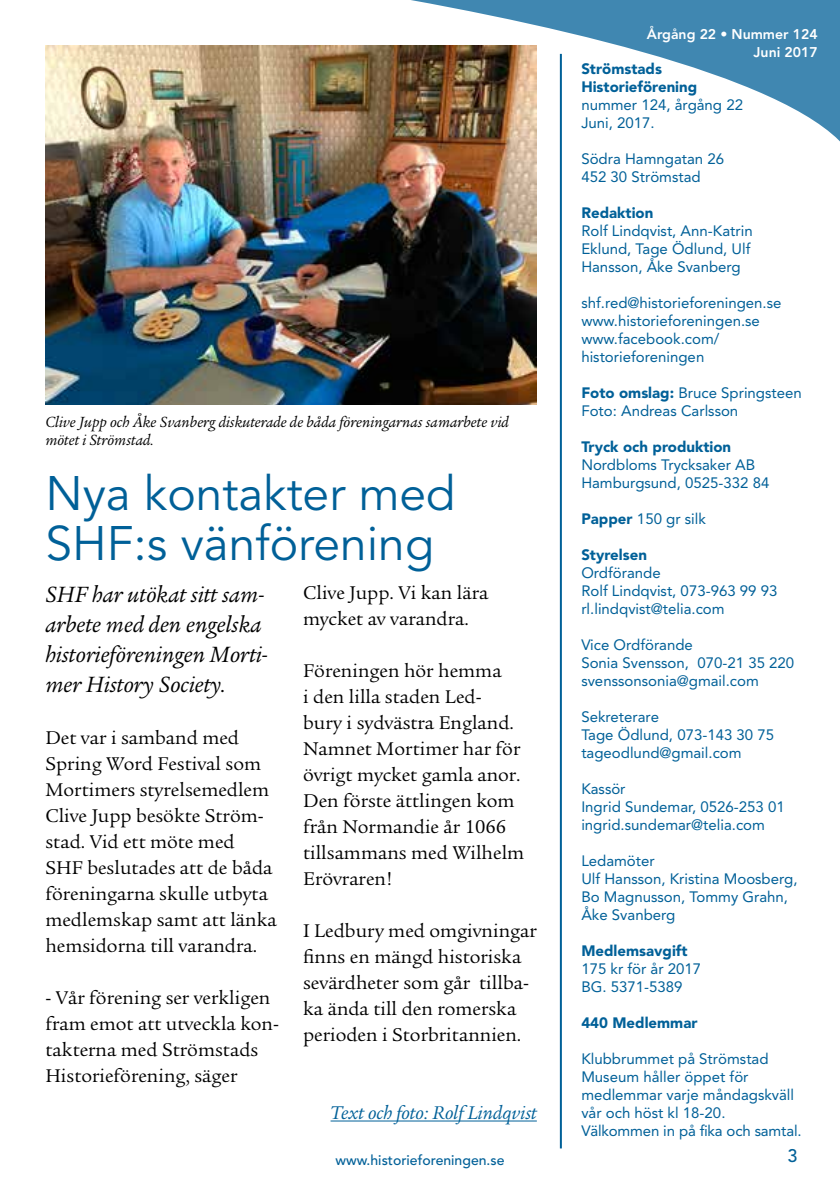
<style>
.page{position:relative;width:840px;height:1191px;background:#fff}
.page>*{position:absolute;margin:0;border:0;box-sizing:border-box;transform-origin:0 0}
.t1{font:48px/50px "Avenir";color:#006098}
.t2{font:italic 24px/30px "Legacy Serif";color:#000}
.t3{font:20px/26px "Legacy Serif";color:#000}
.t4{font:italic 20px "Legacy Serif";color:#006098}
.t5{font:500 18px "Avenir";color:#006098}
.t6{font:italic 16px/18px "Legacy Serif";color:#000}
.t7{font:15px/18px "Avenir";color:#006098}
.t8{font:900 15px/18px "Avenir";color:#006098}
.t9{font:800 14px/18px "Avenir";color:#fff;text-align:right}
.t10{font:500 14px "Avenir";color:#006098}
.s1{font-weight:900}
</style>
<div class="page">
<hr style="left:330px;top:1120px;width:206px;height:1px;background:#006098">
<img style="left:45px;top:246px;width:491px;height:158px">
<img style="left:45px;top:0;width:794px;height:246px">
<hr style="left:559px;top:54px;width:2px;height:1094px;background:#006098">
<p class="t6" style="left:45px;top:413px;width:465px">Clive Jupp och Åke Svanberg diskuterade de båda föreningarnas samarbete vid mötet i Strömstad.</p>
<h1 class="t1" style="left:45px;top:470px;width:411px">Nya kontakter med<br>SHF:s vänförening</h1>
<h3 class="t3" style="left:303px;top:579px;width:187px">Clive Jupp. Vi kan lära mycket av varandra.</h3>
<h3 class="t3" style="left:303px;top:657px;width:222px">Föreningen hör hemma<br>i den lilla staden Led&shy;bury i sydvästra England.<br>Namnet Mortimer har för övrigt mycket gamla anor.<br>Den förste ättlingen kom från Normandie år 1066 tillsammans med Wilhelm<br>Erövraren!</h3>
<h3 class="t3" style="left:303px;top:917px;width:235px">I Ledbury med omgivningar finns en mängd historiska sevärdheter som går tillba&shy;ka ända till den romerska perioden i Storbritannien.</h3>
<h2 class="t2" style="left:45px;top:579px;width:223px">SHF har utökat sitt sam&shy;arbete med den engelska historieföreningen Morti&shy;mer History Society.</h2>
<h3 class="t3" style="left:45px;top:724px;width:233px">Det var i samband med<br>Spring Word Festival som<br>Mortimers styrelsemedlem<br>Clive Jupp besökte Ström&shy;stad. Vid ett möte med<br>SHF beslutades att de båda föreningarna skulle utbyta medlemskap samt att länka hemsidorna till varandra.</h3>
<h3 class="t3" style="left:45px;top:984px;width:235px">- Vår förening ser verkligen fram emot att utveckla kon&shy;takterna med Strömstads<br>Historieförening, säger</h3>
<h3 class="t4" style="left:330px;top:1101px;width:208px">Text och foto: Rolf Lindqvist</h3>
<p class="t9" style="left:646px;top:25px;width:172px">Årgång 22 • Nummer 124<br>Juni 2017</p>
<p class="t8" style="left:581px;top:59px;width:117px">Strömstads<br>Historieförening</p>
<p class="t7" style="left:581px;top:96px;width:163px">nummer 124, årgång 22<br>Juni, 2017.</p>
<p class="t7" style="left:581px;top:150px;width:144px">Södra Hamngatan 26<br>452 30 Strömstad</p>
<p class="t8" style="left:581px;top:203px;width:73px">Redaktion</p>
<p class="t7" style="left:581px;top:222px;width:173px">Rolf Lindqvist, Ann-Katrin<br>Eklund, Tage Ödlund, Ulf<br>Hansson, Åke Svanberg</p>
<p class="t7" style="left:581px;top:294px;width:201px">shf.red@historieforeningen.se www.historieforeningen.se www.facebook.com/ historieforeningen</p>
<p class="t7" style="left:581px;top:384px;width:222px"><span class="s1">Foto omslag:</span> Bruce Springsteen<br>Foto: Andreas Carlsson</p>
<p class="t8" style="left:581px;top:437px;width:151px">Tryck och produktion</p>
<p class="t7" style="left:581px;top:456px;width:189px">Nordbloms Trycksaker AB<br>Hamburgsund, 0525-332 84</p>
<p class="t7" style="left:581px;top:510px;width:126px"><span class="s1">Papper</span> 150 gr silk</p>
<p class="t8" style="left:581px;top:545px;width:67px">Styrelsen</p>
<p class="t7" style="left:581px;top:564px;width:197px">Ordförande<br>Rolf Lindqvist, 073-963 99 93 rl.lindqvist@telia.com</p>
<p class="t7" style="left:581px;top:636px;width:214px">Vice Ordförande<br>Sonia Svensson, 070-21 35 220 svenssonsonia@gmail.com</p>
<p class="t7" style="left:581px;top:708px;width:194px">Sekreterare<br>Tage Ödlund, 073-143 30 75 tageodlund@gmail.com</p>
<p class="t7" style="left:581px;top:780px;width:205px">Kassör<br>Ingrid Sundemar, 0526-253 01 ingrid.sundemar@telia.com</p>
<p class="t7" style="left:581px;top:852px;width:217px">Ledamöter<br>Ulf Hansson, Kristina Moosberg,<br>Bo Magnusson, Tommy Grahn,<br>Åke Svanberg</p>
<p class="t8" style="left:581px;top:941px;width:108px">Medlemsavgift</p>
<p class="t7" style="left:581px;top:960px;width:121px">175 kr för år 2017<br>BG. 5371-5389</p>
<p class="t8" style="left:581px;top:1013px;width:118px">440 Medlemmar</p>
<p class="t7" style="left:581px;top:1050px;width:222px">Klubbrummet på Strömstad<br>Museum håller öppet för medlemmar varje måndagskväll vår och höst kl 18-20.<br>Välkommen in på fika och samtal.</p>
<p class="t10" style="left:335px;top:1151px;width:170px">www.historieforeningen.se</p>
<p class="t5" style="left:787px;top:1145px;width:12px">3</p>
</div>
